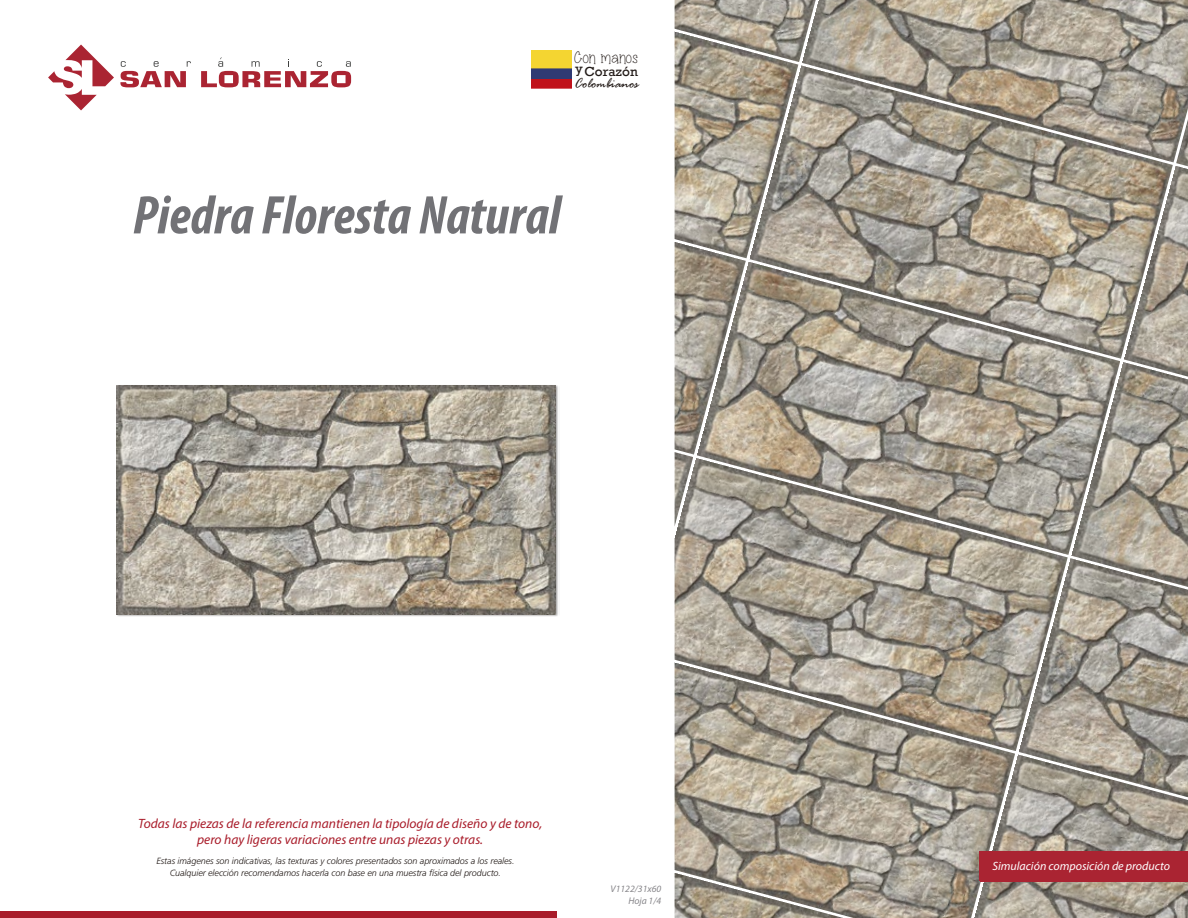
<style>
.page{position:relative;width:1188px;height:918px;background:#fff}
.page>*{position:absolute;margin:0;border:0;box-sizing:border-box;transform-origin:0 0}
.t1{font:italic 700 condensed 54.9px "Myriad Pro";color:#727276}
.t2{font:16.95px "Miss Smarty Pants Skinny";letter-spacing:.005em;color:#221a17}
.t3{font:italic 15px "Rage";letter-spacing:-.01em;color:#221a17}
.t4{font:italic 13.5px/16.2px "Myriad Pro";color:#a91c2a;text-align:center}
.t5{font:13.5px "Rockwell";letter-spacing:.01em;color:#221a17}
.t6{font:italic 12px "Myriad Pro";color:#fff}
.t7{font:italic 9.75px/11.6px "Myriad Pro";color:#87868a;text-align:right}
.t8{font:italic 300 9px/12px "Frutiger LT Std";letter-spacing:-.005em;color:#221a17;text-align:center}
</style>
<div class="page">
<img style="left:675px;top:0;width:127px;height:62px">
<img style="left:749px;top:65px;width:424px;height:294px">
<img style="left:802px;top:0;width:386px;height:162px">
<img style="left:1124px;top:166px;width:64px;height:196px">
<img style="left:1176px;top:119px;width:12px;height:47px">
<img style="left:675px;top:31px;width:123px;height:227px">
<img style="left:675px;top:242px;width:71px;height:213px">
<img style="left:675px;top:458px;width:393px;height:293px">
<img style="left:697px;top:262px;width:423px;height:293px">
<img style="left:1018px;top:558px;width:170px;height:196px">
<img style="left:1071px;top:362px;width:117px;height:225px">
<img style="left:675px;top:452px;width:18px;height:75px">
<img style="left:675px;top:662px;width:340px;height:256px">
<img style="left:974px;top:754px;width:214px;height:164px">
<svg style="left:531px;top:79px;width:41px;height:9px"></svg>
<div style="left:531px;top:68px;width:41px;height:11px;background:#2f3a73"></div>
<svg style="left:531px;top:51px;width:41px;height:17px"></svg>
<div style="left:980px;top:852px;width:208px;height:30px;background:#aa2432"></div>
<svg style="left:48px;top:45px;width:66px;height:65px"></svg>
<svg style="left:201px;top:57px;width:150px;height:30px"></svg>
<svg style="left:120px;top:61px;width:71px;height:26px"></svg>
<div style="left:979px;top:851px;width:209px;height:30px;background:#aa2432"></div>
<div style="left:0;top:911px;width:556px;height:7px;background:#a91c2a"></div>
<img style="left:116px;top:385px;width:442px;height:232px">
<img style="left:117px;top:386px;width:439px;height:228px">
<h2 class="t2" style="left:574px;top:48px;width:65px">Con manos</h2>
<h3 class="t5" style="left:584px;top:63px;width:55px">Corazón</h3>
<h3 class="t3" style="left:574px;top:76px;width:66px">Colombianos</h3>
<h3 class="t5" style="left:575px;top:60px;width:9px">y</h3>
<h1 class="t1" style="left:133px;top:186px;width:429px">Piedra Floresta Natural</h1>
<h3 class="t4" style="left:138px;top:815px;width:406px">Todas las piezas de la referencia mantienen la tipología de diseño y de tono, pero hay ligeras variaciones entre unas piezas y otras.</h3>
<p class="t8" style="left:156px;top:855px;width:360px">Estas imágenes son indicativas, las texturas y colores presentados son aproximados a los reales.<br>Cualquier elección recomendamos hacerla con base en una muestra física del producto.</p>
<h3 class="t6" style="left:993px;top:859px;width:179px">Simulación composición de producto</h3>
<p class="t7" style="left:611px;top:883px;width:52px">V1122/31x60<br>Hoja 1/4</p>
</div>
